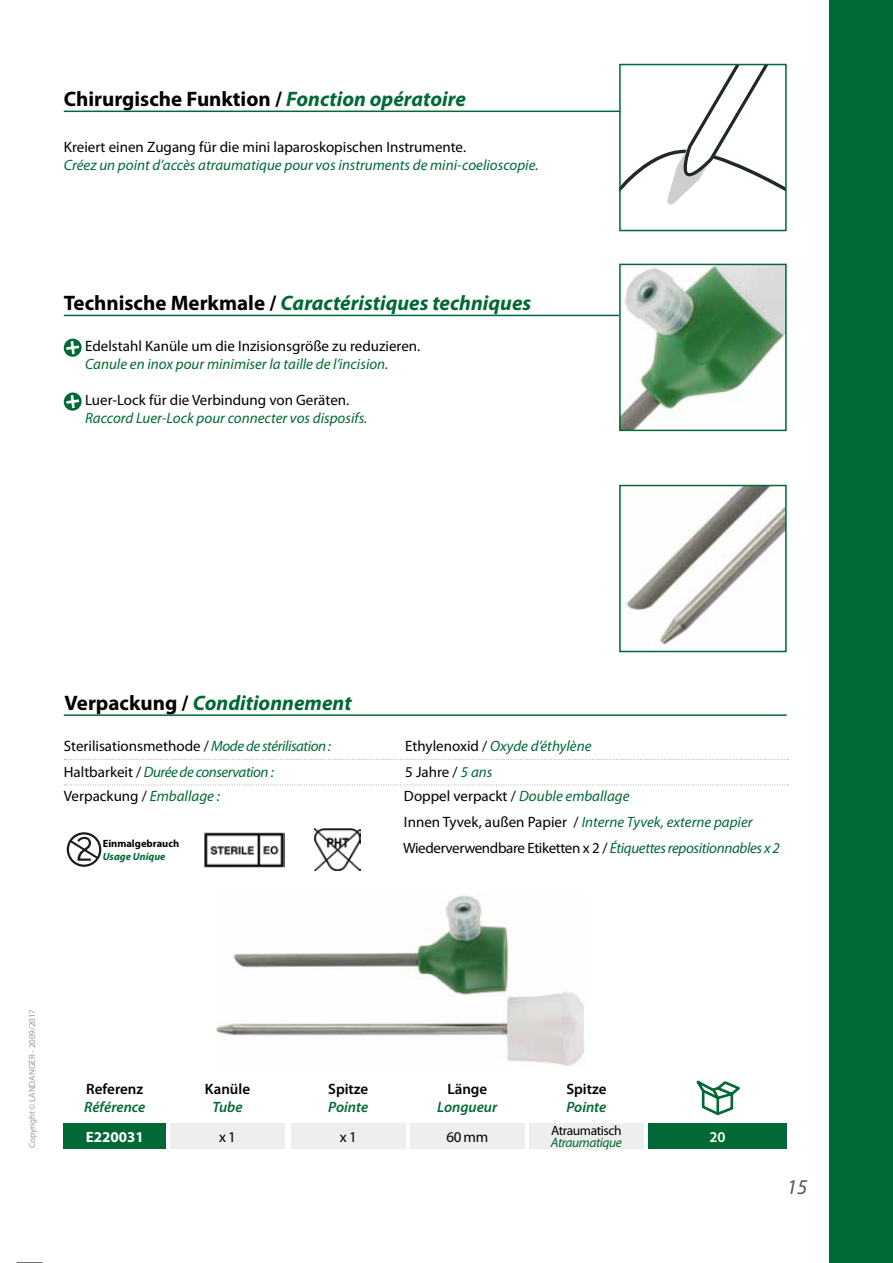
<style>
.page{position:relative;width:893px;height:1263px;background:#fff}
.page>*{position:absolute;margin:0;border:0;box-sizing:border-box;transform-origin:0 0}
.t1{font:italic 700 21px "Myriad Pro";color:#006935}
.t2{font:700 21px "Myriad Pro";color:#000}
.t3{font:italic 21px "Myriad Pro";color:#4c565c}
.t4{font:italic 15px/25.5px "Myriad Pro";color:#006935}
.t5{font:15px/25.5px "Myriad Pro";color:#000}
.t6{font:italic 15px/25.5px "Myriad Pro";letter-spacing:-.03em;color:#006935}
.t7{font:15px "Myriad Pro";letter-spacing:-.025em;color:#000}
.t8{font:italic 600 15px "Myriad Pro";letter-spacing:-.005em;color:#006935}
.t9{font:600 15px "Myriad Pro";color:#000}
.t10{font:700 15px "Myriad Pro";color:#fff}
.t11{font:600 15px "Myriad Pro";color:#fff}
.t12{font:13.5px "Myriad Pro";letter-spacing:-.03em;color:#000}
.t13{font:italic 13.5px "Myriad Pro";letter-spacing:-.03em;color:#006935}
.t14{font:700 10.5px "Myriad Pro";color:#000}
.t15{font:italic 700 10.5px "Myriad Pro";color:#006935}
.t16{font:9px "Myriad Pro";letter-spacing:-.01em;color:#9d9d9c}
.s1{font-style:italic;color:#006935}
.s2{font-style:normal;color:#000}
</style>
<div class="page">
<svg style="left:17px;top:1262px;width:26px;height:1px"></svg>
<div style="left:829px;top:0;width:64px;height:1263px;background:#006b37"></div>
<div style="left:64px;top:1123px;width:102px;height:26px;background:#006935"></div>
<div style="left:410px;top:1123px;width:115px;height:26px;background:#eee"></div>
<div style="left:648px;top:1123px;width:139px;height:26px;background:#006935"></div>
<svg style="left:696px;top:1080px;width:44px;height:35px"></svg>
<div style="left:529px;top:1123px;width:115px;height:26px;background:#eee"></div>
<div style="left:170px;top:1123px;width:115px;height:26px;background:#eee"></div>
<div style="left:291px;top:1123px;width:115px;height:26px;background:#eee"></div>
<hr style="left:64px;top:111px;width:557px;height:1px;background:#006935">
<hr style="left:64px;top:315px;width:557px;height:1px;background:#006935">
<svg style="left:64px;top:759px;width:724px;height:1px"></svg>
<svg style="left:64px;top:784px;width:724px;height:1px"></svg>
<hr style="left:64px;top:714px;width:723px;height:2px;background:#006935">
<svg style="left:64px;top:339px;width:18px;height:18px"></svg>
<svg style="left:64px;top:392px;width:18px;height:19px"></svg>
<img style="left:622px;top:267px;width:162px;height:161px">
<div style="left:619px;top:264px;width:168px;height:167px;border:2px solid #006935"></div>
<svg style="left:622px;top:67px;width:162px;height:138px"></svg>
<div style="left:619px;top:64px;width:168px;height:167px;border:2px solid #006935"></div>
<img style="left:626px;top:488px;width:158px;height:157px">
<div style="left:619px;top:485px;width:168px;height:167px;border:2px solid #006935"></div>
<img style="left:216px;top:895px;width:370px;height:171px">
<img style="left:315px;top:828px;width:46px;height:43px">
<img style="left:204px;top:832px;width:81px;height:35px">
<svg style="left:66px;top:832px;width:36px;height:35px"></svg>
<h1 class="t2" style="left:64px;top:85px;width:404px">Chirurgische Funktion / <span class="s1">Fonction opératoire</span></h1>
<p class="t5" style="left:64px;top:134px;width:404px">Kreiert einen Zugang für die mini laparoskopischen Instrumente.</p>
<p class="t4" style="left:64px;top:152px;width:476px">Créez un point d’accès atraumatique pour vos instruments de mini-coelioscopie.</p>
<h1 class="t1" style="left:64px;top:289px;width:469px"><span class="s2">Technische Merkmale /</span> Caractéristiques techniques</h1>
<p class="t5" style="left:85px;top:333px;width:337px">Edelstahl Kanüle um die Inzisionsgröße zu reduzieren.</p>
<p class="t4" style="left:85px;top:351px;width:305px">Canule en inox pour minimiser la taille de l’incision.</p>
<p class="t5" style="left:85px;top:387px;width:266px">Luer-Lock für die Verbindung von Geräten.</p>
<p class="t4" style="left:85px;top:405px;width:284px">Raccord Luer-Lock pour connecter vos disposifs.</p>
<h1 class="t1" style="left:64px;top:689px;width:289px"><span class="s2">Verpackung /</span> Conditionnement</h1>
<p class="t6" style="left:64px;top:733px;width:269px"><span class="s2">Sterilisationsmethode /</span>Mode de stérilisation :<br><span class="s2">Haltbarkeit /</span> Durée de conservation :</p>
<p class="t5" style="left:405px;top:733px;width:188px">Ethylenoxid / <span class="s1">Oxyde d’éthylène<br></span>5 Jahre / <span class="s1">5 ans</span></p>
<p class="t5" style="left:64px;top:783px;width:158px">Verpackung / <span class="s1">Emballage :</span></p>
<p class="t14" style="left:103px;top:837px;width:78px">Einmalgebrauch</p>
<p class="t15" style="left:103px;top:849px;width:64px">Usage Unique</p>
<p class="t4" style="left:404px;top:783px;width:350px"><span class="s2">Doppel verpackt /</span> Double emballage<br><span class="s2">Innen Tyvek, außen Papier /</span> Interne Tyvek, externe papier</p>
<p class="t7" style="left:403px;top:839px;width:378px">Wiederverwendbare Etiketten x 2 / <span class="s1">Étiquettes repositionnables x 2</span></p>
<p class="t16" style="left:27px;top:1148px;width:141px;rotate:-90deg">Copyright © LANDANGER - 2009/2017</p>
<p class="t9" style="left:86px;top:1080px;width:58px">Referenz</p>
<p class="t8" style="left:84px;top:1098px;width:63px">Référence</p>
<p class="t9" style="left:205px;top:1080px;width:47px">Kanüle</p>
<p class="t8" style="left:212px;top:1098px;width:32px">Tube</p>
<p class="t9" style="left:328px;top:1080px;width:42px">Spitze</p>
<p class="t8" style="left:328px;top:1098px;width:42px">Pointe</p>
<p class="t9" style="left:447px;top:1080px;width:41px">Länge</p>
<p class="t8" style="left:437px;top:1098px;width:62px">Longueur</p>
<p class="t9" style="left:566px;top:1080px;width:42px">Spitze</p>
<p class="t8" style="left:566px;top:1098px;width:42px">Pointe</p>
<p class="t12" style="left:551px;top:1122px;width:72px">Atraumatisch</p>
<p class="t13" style="left:551px;top:1133px;width:73px">Atraumatique</p>
<p class="t10" style="left:86px;top:1127px;width:59px">E220031</p>
<p class="t5" style="left:446px;top:1123px;width:43px">60 mm</p>
<p class="t11" style="left:709px;top:1127px;width:18px">20</p>
<p class="t5" style="left:219px;top:1123px;width:18px">x 1</p>
<p class="t5" style="left:340px;top:1123px;width:18px">x 1</p>
<h1 class="t3" style="left:787px;top:1174px;width:22px">15</h1>
</div>
